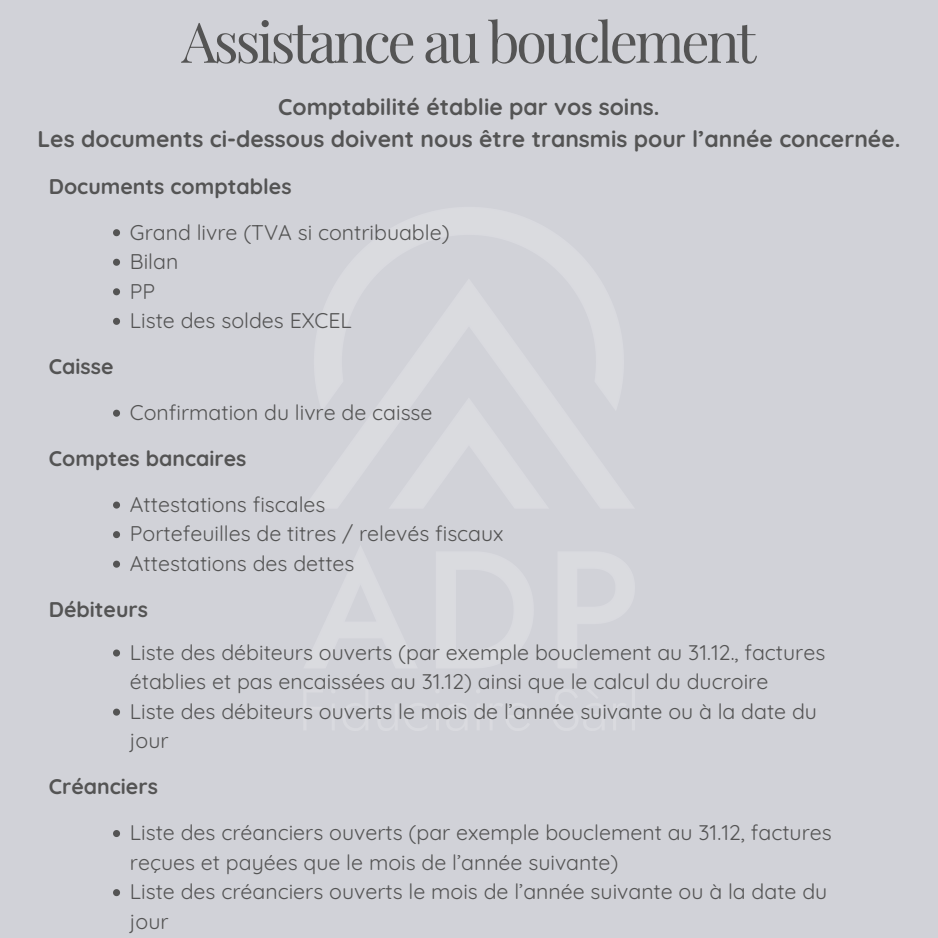
<style>
.page{position:relative;width:938px;height:938px;background:#fff}
.page>*{position:absolute;margin:0;border:0;box-sizing:border-box;transform-origin:0 0}
.t1{font:56px "Playfair Display";letter-spacing:-.06em;color:#545454}
.t2{font:700 22.81px/31.9px "Quicksand";color:#545454;text-align:center}
.t3{font:21.25px/29.5px "Quicksand";color:#545454}
.t4{font:700 21.25px "Quicksand";color:#545454}
</style>
<div class="page">
<div style="left:0;top:0;width:938px;height:933px;background:#d1d2d8"></div>
<h1 class="t1" style="left:181px;top:2px;width:576px">Assistance au bouclement</h1>
<h2 class="t2" style="left:37px;top:91px;width:864px">Comptabilité établie par vos soins.<br>Les documents ci-dessous doivent nous être transmis pour l’année concernée.</h2>
<h2 class="t4" style="left:49px;top:172px;width:244px">Documents comptables</h2>
<p class="t3" style="left:130px;top:217px;width:321px">Grand livre (TVA si contribuable)</p>
<p class="t3" style="left:130px;top:246px;width:50px">Bilan</p>
<p class="t3" style="left:130px;top:276px;width:27px">PP</p>
<p class="t3" style="left:130px;top:305px;width:223px">Liste des soldes EXCEL</p>
<h2 class="t4" style="left:49px;top:353px;width:66px">Caisse</h2>
<p class="t3" style="left:130px;top:397px;width:304px">Confirmation du livre de caisse</p>
<h2 class="t4" style="left:49px;top:444px;width:199px">Comptes bancaires</h2>
<p class="t3" style="left:130px;top:489px;width:197px">Attestations fiscales</p>
<p class="t3" style="left:130px;top:518px;width:375px">Portefeuilles de titres / relevés fiscaux</p>
<p class="t3" style="left:130px;top:548px;width:226px">Attestations des dettes</p>
<h2 class="t4" style="left:49px;top:595px;width:101px">Débiteurs</h2>
<p class="t3" style="left:130px;top:637px;width:697px">Liste des débiteurs ouverts (par exemple bouclement au 31.12., factures établies et pas encaissées au 31.12) ainsi que le calcul du ducroire</p>
<p class="t3" style="left:130px;top:696px;width:688px">Liste des débiteurs ouverts le mois de l’année suivante ou à la date du jour</p>
<h2 class="t4" style="left:49px;top:773px;width:111px">Créanciers</h2>
<p class="t3" style="left:130px;top:817px;width:703px">Liste des créanciers ouverts (par exemple bouclement au 31.12, factures reçues et payées que le mois de l’année suivante)</p>
<p class="t3" style="left:130px;top:876px;width:699px">Liste des créanciers ouverts le mois de l’année suivante ou à la date du jour</p>
</div>
